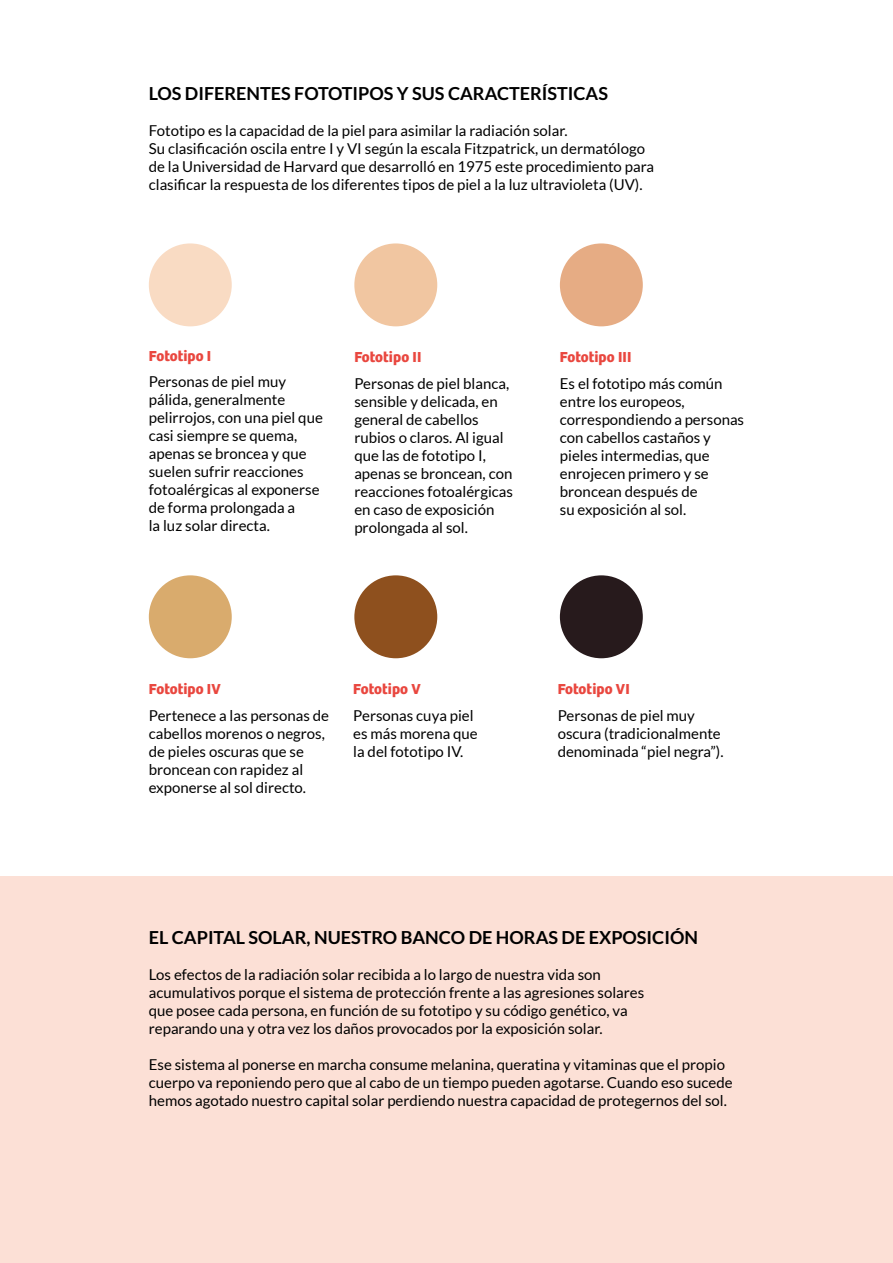
<style>
.page{position:relative;width:893px;height:1263px;background:#fff}
.page>*{position:absolute;margin:0;border:0;box-sizing:border-box;transform-origin:0 0}
.t1{font:700 18px "Lato";color:#000}
.t2{font:15px/18px "Lato";color:#000}
.t3{font:700 15px "Bree";letter-spacing:.01em;color:#e9473f}
</style>
<div class="page">
<div style="left:0;top:876px;width:893px;height:387px;background:#fce0d6"></div>
<div style="left:149px;top:243px;width:83px;height:83px;background:#f9dbc3;border-radius:50%"></div>
<div style="left:149px;top:575px;width:83px;height:83px;background:#d9ab6d;border-radius:50%"></div>
<div style="left:354px;top:243px;width:83px;height:83px;background:#f1c6a1;border-radius:50%"></div>
<div style="left:354px;top:575px;width:83px;height:83px;background:#8e501e;border-radius:50%"></div>
<div style="left:560px;top:243px;width:83px;height:83px;background:#e6ac84;border-radius:50%"></div>
<div style="left:560px;top:575px;width:83px;height:83px;background:#271a1c;border-radius:50%"></div>
<p class="t1" style="left:149px;top:83px;width:461px">LOS DIFERENTES FOTOTIPOS Y SUS CARACTERÍSTICAS</p>
<p class="t2" style="left:149px;top:121px;width:507px">Fototipo es la capacidad de la piel para asimilar la radiación solar.<br>Su clasificación oscila entre I y VI según la escala Fitzpatrick, un dermatólogo de la Universidad de Harvard que desarrolló en 1975 este procedimiento para clasificar la respuesta de los diferentes tipos de piel a la luz ultravioleta (UV).</p>
<p class="t3" style="left:149px;top:347px;width:64px">Fototipo I</p>
<p class="t2" style="left:149px;top:373px;width:176px">Personas de piel muy pálida, generalmente pelirrojos, con una piel que casi siempre se quema, apenas se broncea y que suelen sufrir reacciones fotoalérgicas al exponerse de forma prolongada a<br>la luz solar directa.</p>
<p class="t3" style="left:354px;top:348px;width:69px">Fototipo II</p>
<p class="t2" style="left:354px;top:374px;width:160px">Personas de piel blanca, sensible y delicada, en general de cabellos rubios o claros. Al igual que las de fototipo I, apenas se broncean, con reacciones fotoalérgicas en caso de exposición prolongada al sol.</p>
<p class="t3" style="left:560px;top:348px;width:73px">Fototipo III</p>
<p class="t2" style="left:560px;top:374px;width:186px">Es el fototipo más común entre los europeos, correspondiendo a personas con cabellos castaños y pieles intermedias, que enrojecen primero y se broncean después de<br>su exposición al sol.</p>
<p class="t3" style="left:149px;top:680px;width:74px">Fototipo IV</p>
<p class="t2" style="left:149px;top:706px;width:182px">Pertenece a las personas de cabellos morenos o negros, de pieles oscuras que se broncean con rapidez al exponerse al sol directo.</p>
<p class="t3" style="left:353px;top:680px;width:69px">Fototipo V</p>
<p class="t2" style="left:353px;top:706px;width:126px">Personas cuya piel es más morena que la del fototipo IV.</p>
<p class="t3" style="left:558px;top:680px;width:74px">Fototipo VI</p>
<p class="t2" style="left:558px;top:706px;width:167px">Personas de piel muy oscura (tradicionalmente denominada “piel negra”).</p>
<p class="t1" style="left:149px;top:927px;width:551px">EL CAPITAL SOLAR, NUESTRO BANCO DE HORAS DE EXPOSICIÓN</p>
<p class="t2" style="left:149px;top:965px;width:497px">Los efectos de la radiación solar recibida a lo largo de nuestra vida son acumulativos porque el sistema de protección frente a las agresiones solares que posee cada persona, en función de su fototipo y su código genético, va reparando una y otra vez los daños provocados por la exposición solar.</p>
<p class="t2" style="left:149px;top:1055px;width:585px">Ese sistema al ponerse en marcha consume melanina, queratina y vitaminas que el propio cuerpo va reponiendo pero que al cabo de un tiempo pueden agotarse. Cuando eso sucede hemos agotado nuestro capital solar perdiendo nuestra capacidad de protegernos del sol.</p>
</div>
